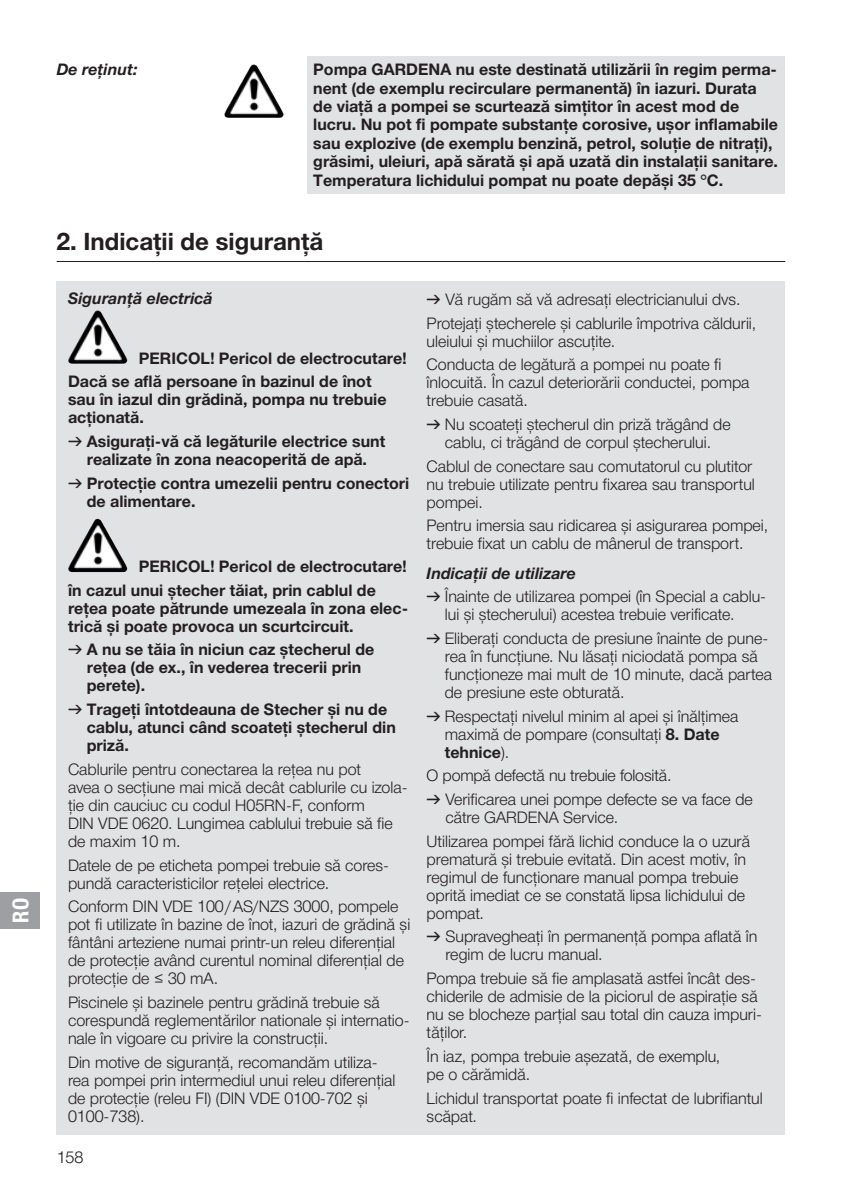
<style>
.page{position:relative;width:842px;height:1191px;background:#fff}
.page>*{position:absolute;margin:0;border:0;box-sizing:border-box;transform-origin:0 0}
.t1{font:700 24px "Gardena Sans";color:#231f20}
.t2{font:700 22px "Gardena Sans Cond";color:#fff}
.t3{font:16px/18px "Gardena Sans";color:#231f20}
.t4{font:700 16px/18px "Gardena Sans";color:#231f20}
.t5{font:italic 700 16px "Gardena Sans";color:#231f20}
.s1{font-family:"Formdruck";font-weight:400}
.s2{font-family:"Formdruck"}
.s3{font-weight:700;font-style:italic}
.s4{font-weight:700}
</style>
<div class="page">
<hr style="left:57px;top:261px;width:728px;height:1px;background:#231f20">
<div style="left:57px;top:281px;width:728px;height:853px;background:#e1e2e4"></div>
<img style="left:70px;top:311px;width:26px;height:44px">
<img style="left:71px;top:519px;width:25px;height:44px">
<div style="left:308px;top:57px;width:477px;height:137px;background:#e1e2e4"></div>
<img style="left:226px;top:65px;width:27px;height:44px">
<div style="left:0;top:892px;width:40px;height:36px;background:#9d9fa2"></div>
<h2 class="t2" style="left:5px;top:922px;width:26px;rotate:-90deg">RO</h2>
<p class="t5" style="left:57px;top:58px;width:82px">De reţinut:</p>
<p class="t4" style="left:313px;top:59px;width:466px">Pompa GARDENA nu este destinată utilizării în regim perma&shy;nent (de exemplu recirculare permanentă) în iazuri. Durata de viaţă a pompei se scurtează simţitor în acest mod de lucru. Nu pot fi pompate substanţe corosive, uşor inflamabile sau explozive (de exemplu benzină, petrol, soluţie de nitraţi), grăsimi, uleiuri, apă sărată şi apă uzată din instalaţii sanitare.<br>Temperatura lichidului pompat nu poate depăşi 35 °C.</p>
<h1 class="t1" style="left:57px;top:223px;width:268px">2. Indicaţii de siguranţă</h1>
<p class="t5" style="left:68px;top:286px;width:146px">Siguranţă electrică</p>
<p class="t4" style="left:68px;top:345px;width:340px;line-height:23.6px;text-indent:71px">PERICOL! Pericol de electrocutare!<br>Dacă se află persoane în bazinul de înot</p>
<p class="t4" style="left:68px;top:390px;width:320px">sau în iazul din grădină, pompa nu trebuie acţionată.</p>
<p class="t4" style="left:68px;top:431px;width:319px;text-align:center"><span class="s1">v</span> Asiguraţi-vă că legăturile electrice sunt realizate în zona neacoperită de apă.</p>
<p class="t4" style="left:87px;top:473px;width:324px;text-indent:-19px"><span class="s1">v</span> Protecţie contra umezelii pentru conectori de alimentare.</p>
<p class="t4" style="left:68px;top:553px;width:340px;line-height:23.6px;text-indent:71px">PERICOL! Pericol de electrocutare! în cazul unui ştecher tăiat, prin cablul de</p>
<p class="t4" style="left:68px;top:598px;width:342px">reţea poate pătrunde umezeala în zona elec&shy;trică şi poate provoca un scurtcircuit.</p>
<p class="t4" style="left:87px;top:640px;width:289px;text-indent:-19px"><span class="s1">v</span> A nu se tăia în niciun caz ştecherul de reţea (de ex., în vederea trecerii prin perete).</p>
<p class="t4" style="left:87px;top:699px;width:310px;text-indent:-19px"><span class="s1">v</span> Trageţi întotdeauna de Stecher şi nu de cablu, atunci când scoateţi ştecherul din priză.</p>
<p class="t3" style="left:68px;top:759px;width:341px">Cablurile pentru conectarea la reţea nu pot<br>avea o secţiune mai mică decât cablurile cu izola&shy;ţie din cauciuc cu codul H05RN-F, conform<br>DIN VDE 0620. Lungimea cablului trebuie să fie de maxim 10 m.</p>
<p class="t3" style="left:68px;top:855px;width:320px">Datele de pe eticheta pompei trebuie să cores&shy;pundă caracteristicilor reţelei electrice.</p>
<p class="t3" style="left:68px;top:897px;width:344px">Conform DIN VDE 100/AS/NZS 3000, pompele pot fi utilizate în bazine de înot, iazuri de grădină şi fântâni arteziene numai printr-un releu diferenţial de protecţie având curentul nominal diferenţial de protecţie de ≤ 30 mA.</p>
<p class="t3" style="left:68px;top:992px;width:343px">Piscinele şi bazinele pentru grădină trebuie să corespundă reglementărilor nationale şi internatio&shy;nale în vigoare cu privire la construcţii.</p>
<p class="t3" style="left:68px;top:1052px;width:329px">Din motive de siguranţă, recomandăm utiliza&shy;rea pompei prin intermediul unui releu diferenţial de protecţie (releu FI) (DIN VDE 0100-702 şi 0100-738).</p>
<p class="t3" style="left:57px;top:1147px;width:28px">158</p>
<p class="t3" style="left:427px;top:287px;width:331px;line-height:23.6px"><span class="s2">v</span> Vă rugăm să vă adresaţi electricianului dvs.<br>Protejaţi ştecherele şi cablurile împotriva căldurii,</p>
<p class="t3" style="left:427px;top:328px;width:296px;line-height:23.6px">uleiului şi muchiilor ascuţite.<br>Conducta de legătură a pompei nu poate fi</p>
<p class="t3" style="left:427px;top:373px;width:324px">înlocuită. În cazul deteriorării conductei, pompa trebuie casată.</p>
<p class="t3" style="left:427px;top:414px;width:306px;text-align:center"><span class="s2">v</span> Nu scoateţi ştecherul din priză trăgând de cablu, ci trăgând de corpul ştecherului.</p>
<p class="t3" style="left:427px;top:456px;width:330px">Cablul de conectare sau comutatorul cu plutitor nu trebuie utilizate pentru fixarea sau transportul pompei.</p>
<p class="t3" style="left:427px;top:516px;width:343px">Pentru imersia sau ridicarea şi asigurarea pompei, trebuie fixat un cablu de mânerul de transport.</p>
<p class="t3" style="left:427px;top:560px;width:341px;line-height:23.6px"><span class="s3">Indicaţii de utilizare<br></span><span class="s2">v</span> Înainte de utilizarea pompei (în Special a cablu-</p>
<p class="t3" style="left:427px;top:602px;width:343px;line-height:23.6px;text-indent:18px">lui şi ştecherului) acestea trebuie verificate.<br><span class="s2">v</span> Eliberaţi conducta de presiune înainte de pune-</p>
<p class="t3" style="left:445px;top:646px;width:329px">rea în funcţiune. Nu lăsaţi niciodată pompa să funcţioneze mai mult de 10 minute, dacă partea de presiune este obturată.</p>
<p class="t3" style="left:445px;top:706px;width:295px;text-indent:-18px"><span class="s2">v</span> Respectaţi nivelul minim al apei şi înălţimea maximă de pompare (consultaţi <span class="s4">8. Date tehnice</span>).</p>
<p class="t3" style="left:427px;top:763px;width:328px;line-height:23.6px">O pompă defectă nu trebuie folosită.<br><span class="s2">v</span> Verificarea unei pompe defecte se va face de</p>
<p class="t3" style="left:427px;top:805px;width:325px;line-height:23.6px;text-indent:19px">către GARDENA Service.<br>Utilizarea pompei fără lichid conduce la o uzură</p>
<p class="t3" style="left:427px;top:849px;width:321px">prematură şi trebuie evitată. Din acest motiv, în regimul de funcţionare manual pompa trebuie oprită imediat ce se constată lipsa lichidului de pompat.</p>
<p class="t3" style="left:445px;top:927px;width:313px;text-indent:-19px"><span class="s2">v</span> Supravegheaţi în permanenţă pompa aflată în regim de lucru manual.</p>
<p class="t3" style="left:427px;top:968px;width:337px">Pompa trebuie să fie amplasată astfei încât des&shy;chiderile de admisie de la piciorul de aspiraţie să nu se blocheze parţial sau total din cauza impuri&shy;tăţilor.</p>
<p class="t3" style="left:427px;top:1046px;width:295px">În iaz, pompa trebuie aşezată, de exemplu, pe o cărămidă.</p>
<p class="t3" style="left:427px;top:1088px;width:338px">Lichidul transportat poate fi infectat de lubrifiantul scăpat.</p>
</div>
